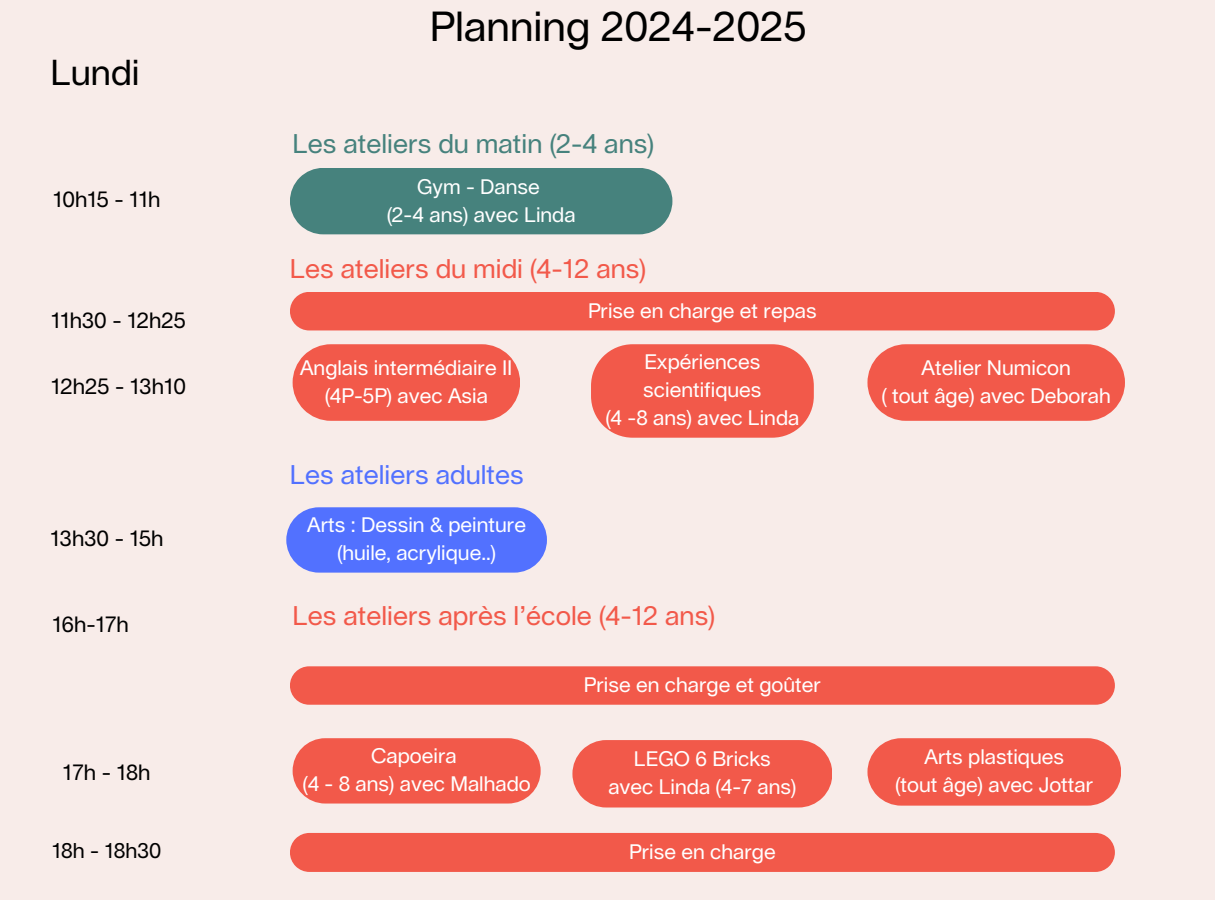
<style>
.page{position:relative;width:1215px;height:900px;background:#f8ece9}
.page>*{position:absolute;margin:0;border:0;box-sizing:border-box;transform-origin:0 0}
.t1{font:41.25px "Lausanne";color:#000}
.t2{font:35.25px "Lausanne";color:#000}
.t3{font:26.55px "Lausanne";color:#f2594a}
.t4{font:26.55px "Lausanne";color:#46827d}
.t5{font:26.55px "Lausanne";color:#5271ff}
.t6{font:21.75px "Lausanne";color:#000}
.t7{font:21px "Lausanne";color:#000}
.t8{font:20.55px/28.2px "Lausanne";color:#fff}
</style>
<div class="page">
<svg style="left:293px;top:344px;width:227px;height:77px;background:#f26456"></svg>
<svg style="left:591px;top:344px;width:223px;height:94px;background:#f26456"></svg>
<svg style="left:867px;top:344px;width:258px;height:77px;background:#f26355"></svg>
<div style="left:290px;top:292px;width:825px;height:38px;background:#f2594a;border-radius:19px"></div>
<div style="left:290px;top:833px;width:825px;height:39px;background:#f2594a"></div>
<div style="left:293px;top:738px;width:248px;height:66px;background:#f2594a;border-radius:33px"></div>
<svg style="left:572px;top:740px;width:260px;height:68px;background:#f26254"></svg>
<svg style="left:867px;top:738px;width:254px;height:68px;background:#f26254"></svg>
<div style="left:290px;top:666px;width:825px;height:39px;background:#f2594a;border-radius:19px"></div>
<div style="left:290px;top:168px;width:382px;height:66px;background:#46827d"></div>
<div style="left:286px;top:507px;width:261px;height:66px;background:#5271ff;border-radius:33px"></div>
<p class="t2" style="left:50px;top:57px;width:91px">Lundi</p>
<p class="t6" style="left:53px;top:190px;width:109px">10h15 - 11h</p>
<p class="t6" style="left:51px;top:311px;width:136px">11h30 - 12h25</p>
<h3 class="t6" style="left:51px;top:377px;width:136px">12h25 - 13h10</h3>
<p class="t6" style="left:51px;top:528px;width:115px">13h30 - 15h</p>
<p class="t6" style="left:53px;top:615px;width:78px">16h-17h</p>
<p class="t6" style="left:63px;top:762px;width:89px">17h - 18h</p>
<p class="t7" style="left:52px;top:841px;width:111px">18h - 18h30</p>
<h2 class="t1" style="left:430px;top:8px;width:378px">Planning 2024-2025</h2>
<p class="t4" style="left:293px;top:132px;width:363px">Les ateliers du matin (2-4 ans)</p>
<h3 class="t8" style="left:417px;top:174px;width:124px">Gym - Danse</h3>
<p class="t8" style="left:387px;top:202px;width:190px">(2-4 ans) avec Linda</p>
<p class="t3" style="left:290px;top:256px;width:358px">Les ateliers du midi (4-12 ans)</p>
<p class="t8" style="left:300px;top:354px;width:214px">Anglais intermédiaire II</p>
<p class="t8" style="left:325px;top:382px;width:165px">(4P-5P) avec Asia</p>
<p class="t5" style="left:290px;top:462px;width:235px">Les ateliers adultes</p>
<p class="t8" style="left:307px;top:512px;width:220px;text-align:center">Arts : Dessin &amp; peinture (huile, acrylique..)</p>
<h3 class="t8" style="left:588px;top:298px;width:230px">Prise en charge et repas</h3>
<p class="t8" style="left:643px;top:349px;width:120px">Expériences scientifiques</p>
<p class="t8" style="left:605px;top:405px;width:195px">(4 -8 ans) avec Linda</p>
<p class="t3" style="left:293px;top:604px;width:424px">Les ateliers après l’école (4-12 ans)</p>
<h3 class="t8" style="left:371px;top:743px;width:87px">Capoeira</h3>
<p class="t8" style="left:302px;top:771px;width:230px">(4 - 8 ans) avec Malhado</p>
<p class="t8" style="left:584px;top:672px;width:239px">Prise en charge et goûter</p>
<p class="t8" style="left:634px;top:746px;width:138px">LEGO 6 Bricks</p>
<p class="t8" style="left:608px;top:774px;width:190px">avec Linda (4-7 ans)</p>
<p class="t8" style="left:629px;top:839px;width:148px">Prise en charge</p>
<p class="t8" style="left:922px;top:354px;width:151px">Atelier Numicon</p>
<h1 class="t8" style="left:882px;top:382px;width:231px">( tout âge) avec Deborah</h1>
<p class="t8" style="left:925px;top:744px;width:141px">Arts plastiques</p>
<p class="t8" style="left:895px;top:772px;width:200px">(tout âge) avec Jottar</p>
</div>
